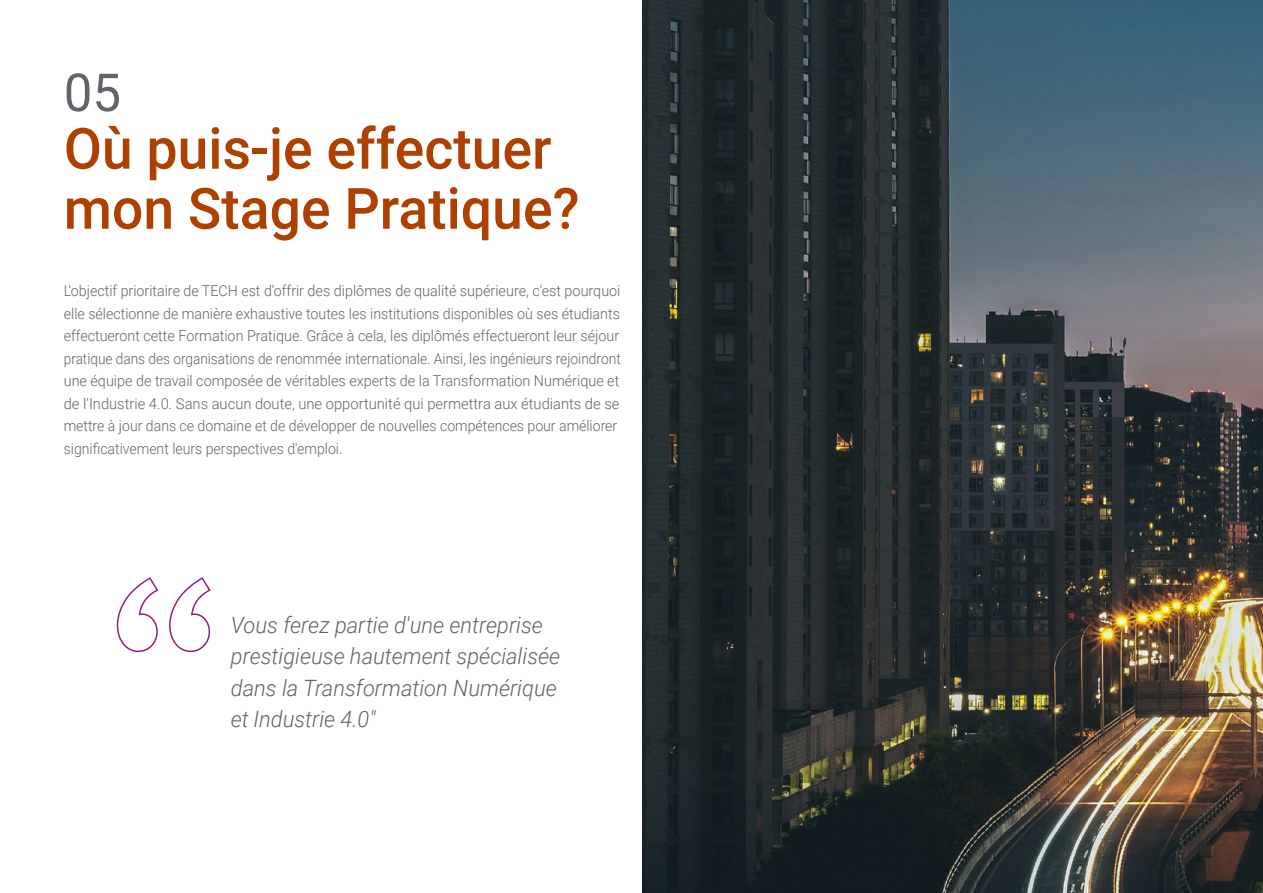
<style>
.page{position:relative;width:1263px;height:893px;background:#fff}
.page>*{position:absolute;margin:0;border:0;box-sizing:border-box;transform-origin:0 0}
.t1{font:500 57px/60px "Roboto";color:#ae4000}
.t2{font:52.5px "Roboto";color:#61646a}
.t3{font:italic 300 22.5px/31.5px "Roboto";color:#646363}
.t4{font:300 15px/22.5px "Roboto";color:#61646a;scale:.95 1}
</style>
<div class="page">
<img style="left:642px;top:0;width:621px;height:893px">
<svg style="left:116px;top:577px;width:95px;height:76px"></svg>
<h2 class="t2" style="left:64px;top:56px;width:59px">05</h2>
<h1 class="t1" style="left:64px;top:116px;width:517px">Où puis-je effectuer mon Stage Pratique?</h1>
<p class="t4" style="left:64px;top:279px;width:588px">L'objectif prioritaire de TECH est d'offrir des diplômes de qualité supérieure, c'est pourquoi elle sélectionne de manière exhaustive toutes les institutions disponibles où ses étudiants effectueront cette Formation Pratique. Grâce à cela, les diplômés effectueront leur séjour pratique dans des organisations de renommée internationale. Ainsi, les ingénieurs rejoindront une équipe de travail composée de véritables experts de la Transformation Numérique et de l'Industrie 4.0. Sans aucun doute, une opportunité qui permettra aux étudiants de se mettre à jour dans ce domaine et de développer de nouvelles compétences pour améliorer significativement leurs perspectives d'emploi.</p>
<h3 class="t3" style="left:231px;top:608px;width:331px">Vous ferez partie d'une entreprise prestigieuse hautement spécialisée dans la Transformation Numérique et Industrie 4.0"</h3>
</div>
